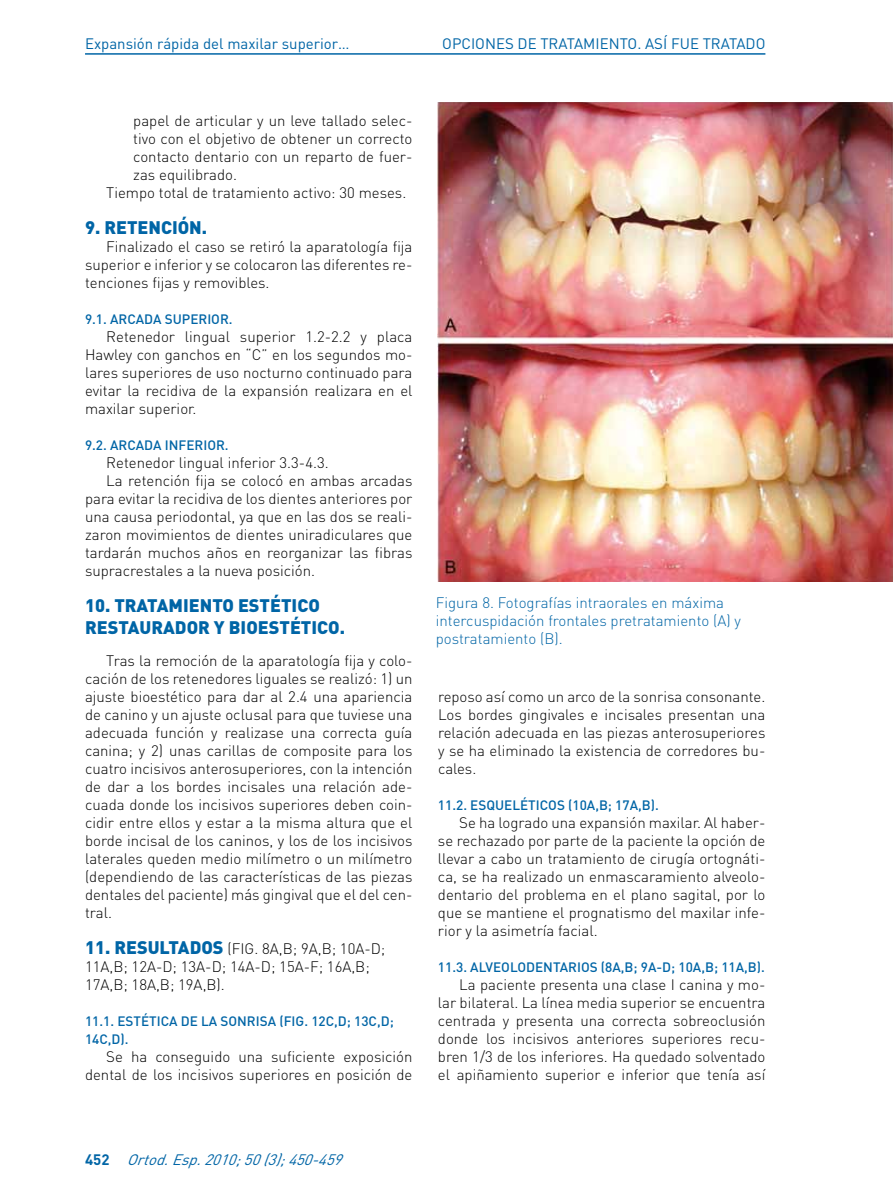
<style>
.page{position:relative;width:893px;height:1191px;background:#fff}
.page>*{position:absolute;margin:0;border:0;box-sizing:border-box;transform-origin:0 0}
.t1{font:900 18px/21.6px "DIN";color:#0065a6}
.t2{font:300 15px/18px "DIN";color:#000;text-align:justify}
.t3{font:300 15px/18px "DIN";color:#0065a6}
.t4{font:15px "DIN";color:#0065a6}
.t5{font:italic 15px "DIN";color:#0065a6}
.t6{font:500 13.5px "DIN";color:#0065a6}
.s1{font-weight:900;font-size:18px;color:#0065a6}
.s2{font-weight:700;font-style:normal}
</style>
<div class="page">
<hr style="left:85px;top:53px;width:680px;height:2px;background:#0065a6">
<img style="left:438px;top:102px;width:455px;height:480px">
<p class="t4" style="left:85px;top:35px;width:266px">Expansión rápida del maxilar superior…</p>
<p class="t4" style="left:442px;top:35px;width:325px">OPCIONES DE TRATAMIENTO. ASÍ FUE TRATADO</p>
<p class="t2" style="left:133px;top:111px;width:281px">papel de articular y un leve tallado selec-</p>
<p class="t2" style="left:133px;top:129px;width:281px">tivo con el objetivo de obtener un correcto</p>
<p class="t2" style="left:133px;top:147px;width:281px">contacto dentario con un reparto de fuer-</p>
<p class="t2" style="left:133px;top:165px;width:105px">zas equilibrado.</p>
<p class="t2" style="left:106px;top:183px;width:302px">Tiempo total de tratamiento activo: 30 meses.</p>
<p class="t1" style="left:85px;top:216px;width:75px">9. RETENCIÓN</p>
<p class="t1" style="left:202px;top:216px;width:7px">.</p>
<p class="t2" style="left:85px;top:237px;width:329px;text-indent:21px">Finalizado el caso se retiró la aparatología fija superior e inferior y se colocaron las diferentes re&shy;tenciones fijas y removibles.</p>
<p class="t6" style="left:85px;top:311px;width:43px">9.1. ARCADA</p>
<p class="t6" style="left:165px;top:311px;width:26px">SUPERIOR</p>
<p class="t6" style="left:229px;top:311px;width:5px">.</p>
<p class="t2" style="left:85px;top:327px;width:329px;text-indent:21px">Retenedor lingual superior 1.2-2.2 y placa Hawley con ganchos en “C” en los segundos mo&shy;lares superiores de uso nocturno continuado para evitar la recidiva de la expansión realizara en el maxilar superior.</p>
<p class="t6" style="left:85px;top:437px;width:43px">9.2. ARCADA</p>
<p class="t6" style="left:165px;top:437px;width:30px">INFERIOR</p>
<p class="t6" style="left:225px;top:437px;width:5px">.</p>
<p class="t2" style="left:106px;top:453px;width:224px">Retenedor lingual inferior 3.3-4.3.</p>
<p class="t2" style="left:106px;top:471px;width:308px">La retención fija se colocó en ambas arcadas</p>
<p class="t2" style="left:85px;top:489px;width:329px">para evitar la recidiva de los dientes anteriores por</p>
<p class="t2" style="left:85px;top:507px;width:329px">una causa periodontal, ya que en las dos se reali-</p>
<p class="t2" style="left:85px;top:525px;width:329px">zaron movimientos de dientes uniradiculares que</p>
<p class="t2" style="left:85px;top:543px;width:329px">tardarán muchos años en reorganizar las fibras</p>
<p class="t2" style="left:85px;top:561px;width:232px">supracrestales a la nueva posición.</p>
<p class="t1" style="left:85px;top:594px;width:235px">10. TRATAMIENTO ESTÉTICO<br>RESTAURADOR Y BIOES</p>
<p class="t1" style="left:279px;top:615px;width:67px">TÉTICO.</p>
<p class="t2" style="left:85px;top:651px;width:329px;text-indent:21px">Tras la remoción de la aparatología fija y colo&shy;cación de los retenedores liguales se realizó: 1) un ajuste bioestético para dar al 2.4 una apariencia de canino y un ajuste oclusal para que tuviese una adecuada función y realizase una correcta guía canina; y 2) unas carillas de composite para los cuatro incisivos anterosuperiores, con la intención de dar a los bordes incisales una relación ade&shy;cuada donde los incisivos superiores deben coin&shy;cidir entre ellos y estar a la misma altura que el borde incisal de los caninos, y los de los incisivos laterales queden medio milímetro o un milímetro (dependiendo de las características de las piezas dentales del paciente) más gingival que el del cen&shy;tral.</p>
<p class="t2" style="left:85px;top:939px;width:302px;text-align:left"><span class="s1">11. RESULTADOS</span> (FIG. 8A,B; 9A,B; 10A-D;<br>11A,B; 12A-D; 13A-D; 14A-D; 15A-F; 16A,B;<br>17A,B; 18A,B; 19A,B).</p>
<p class="t6" style="left:85px;top:1013px;width:73px">11.1. ESTÉTICA</p>
<p class="t6" style="left:181px;top:1013px;width:49px">DELASONRISA</p>
<p class="t6" style="left:279px;top:1013px;width:116px">(FIG. 12C,D; 13C,D;</p>
<p class="t6" style="left:85px;top:1030px;width:45px">14C,D).</p>
<p class="t2" style="left:85px;top:1047px;width:329px;text-align:right">Se ha conseguido una suficiente exposición dental de los incisivos superiores en posición de</p>
<p class="t3" style="left:436px;top:593px;width:307px">Figura 8. Fotografías intraorales en máxima intercuspidación frontales pretratamiento (A) y postratamiento (B).</p>
<p class="t2" style="left:438px;top:687px;width:329px">reposo así como un arco de la sonrisa consonante.<br>Los bordes gingivales e incisales presentan una relación adecuada en las piezas anterosuperiores y se ha eliminado la existencia de corredores bu&shy;cales.</p>
<p class="t6" style="left:438px;top:797px;width:99px">11.2. ESQUELÉTICOS</p>
<p class="t6" style="left:568px;top:797px;width:92px">(10A,B; 17A,B).</p>
<p class="t2" style="left:438px;top:813px;width:329px;text-indent:21px">Se ha logrado una expansión maxilar. Al haber&shy;se rechazado por parte de la paciente la opción de llevar a cabo un tratamiento de cirugía ortognáti&shy;ca, se ha realizado un enmascaramiento alveolo&shy;dentario del problema en el plano sagital, por lo que se mantiene el prognatismo del maxilar infe&shy;rior y la asimetría facial.</p>
<p class="t6" style="left:438px;top:959px;width:50px">11.3. ALVEOLODENTARIOS</p>
<p class="t6" style="left:601px;top:959px;width:165px">(8A,B; 9A-D; 10A,B; 11A,B).</p>
<p class="t2" style="left:438px;top:975px;width:329px;text-indent:21px">La paciente presenta una clase I canina y mo&shy;lar bilateral. La línea media superior se encuentra centrada y presenta una correcta sobreoclusión donde los incisivos anteriores superiores recu&shy;bren 1/3 de los inferiores. Ha quedado solventado el apiñamiento superior e inferior que tenía así</p>
<p class="t5" style="left:85px;top:1150px;width:264px"><span class="s2">4 5 2</span> Ortod.Esp.2010;50(3);450-459</p>
</div>
